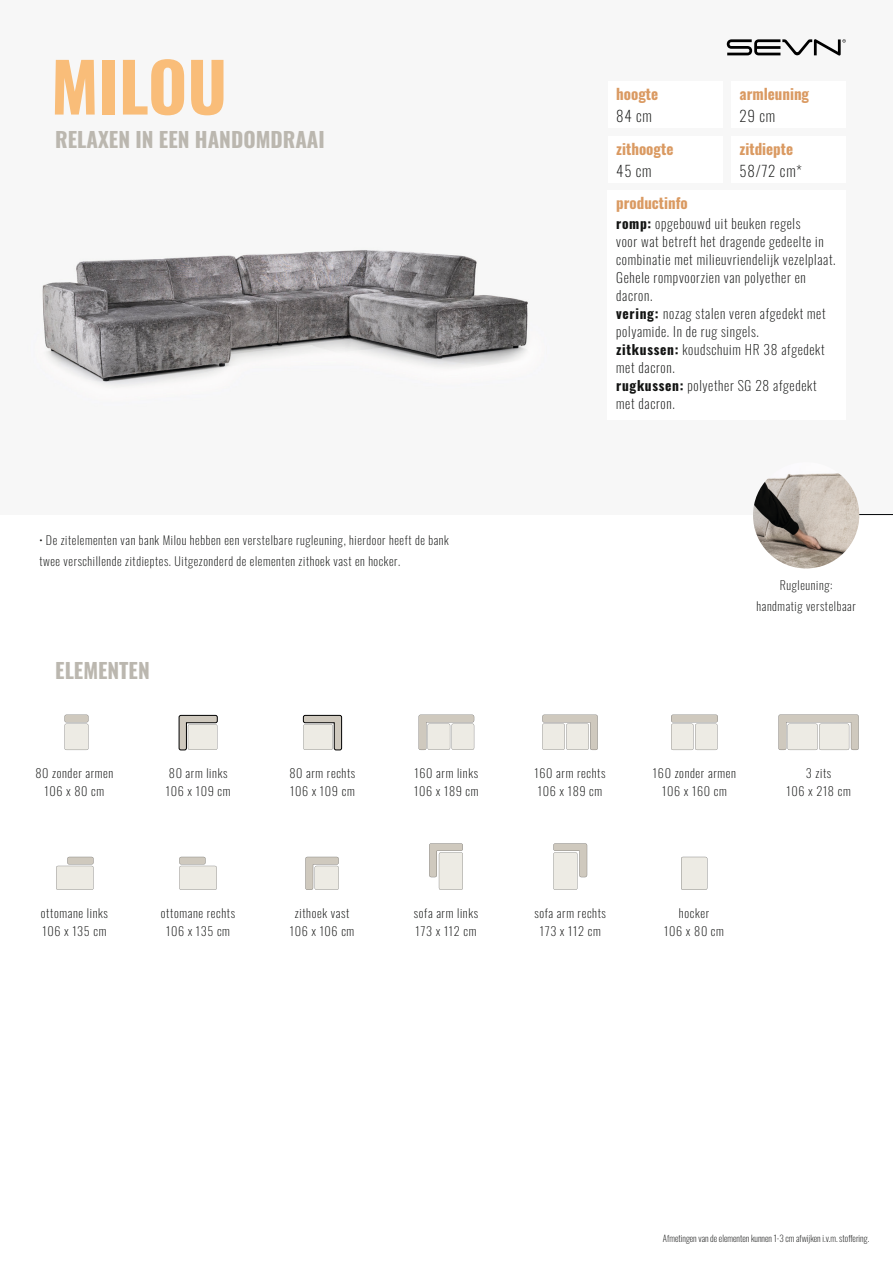
<style>
.page{position:relative;width:893px;height:1263px;background:#fff}
.page>*{position:absolute;margin:0;border:0;box-sizing:border-box;transform-origin:0 0}
.t1{font:700 67.5px "Oswald";color:#f9bd79}
.t2{font:700 21px "Oswald";color:#bbb7af}
.t3{font:700 15px "Oswald";color:#da9a62}
.t4{font:200 15px "Oswald";letter-spacing:.05em;color:#131413}
.t5{font:200 13.5px/18px "Oswald";letter-spacing:.05em;color:#131413}
.t6{font:200 12px/21px "Oswald";letter-spacing:.05em;color:#131413}
.t7{font:200 9px "Oswald";color:#131413}
.s1{font-weight:700}
</style>
<div class="page">
<img style="left:42px;top:42px;width:818px;height:472px">
<hr style="left:806px;top:514px;width:87px;height:1px;background:#010305">
<img style="left:753px;top:462px;width:106px;height:106px;border-radius:53px">
<div style="left:608px;top:81px;width:114px;height:47px;background:#fff"></div>
<div style="left:608px;top:136px;width:114px;height:46px;background:#fff"></div>
<div style="left:731px;top:136px;width:115px;height:46px;background:#fff"></div>
<div style="left:731px;top:81px;width:115px;height:47px;background:#fff"></div>
<svg style="left:64px;top:715px;width:24px;height:35px"></svg>
<svg style="left:419px;top:715px;width:55px;height:35px;background:#dedbd4"></svg>
<svg style="left:542px;top:715px;width:56px;height:35px;background:#dedbd3"></svg>
<svg style="left:671px;top:715px;width:47px;height:35px;background:#e1dfd8"></svg>
<svg style="left:305px;top:857px;width:34px;height:33px"></svg>
<svg style="left:56px;top:857px;width:38px;height:33px"></svg>
<svg style="left:179px;top:857px;width:38px;height:33px"></svg>
<svg style="left:429px;top:843px;width:34px;height:47px;background:#e0ded7"></svg>
<svg style="left:553px;top:843px;width:34px;height:47px;background:#e1ded7"></svg>
<svg style="left:681px;top:857px;width:26px;height:33px"></svg>
<svg style="left:727px;top:39px;width:119px;height:17px"></svg>
<svg style="left:778px;top:715px;width:81px;height:35px;background:#dddad2"></svg>
<svg style="left:179px;top:715px;width:38px;height:35px"></svg>
<svg style="left:303px;top:715px;width:39px;height:35px"></svg>
<div style="left:608px;top:190px;width:238px;height:230px;background:#fff"></div>
<p class="t1" style="left:51px;top:52px;width:178px">MILOU</p>
<p class="t2" style="left:55px;top:129px;width:271px">RELAXEN IN EEN HANDOMDRAAI</p>
<p class="t6" style="left:39px;top:528px;width:411px">• De zitelementen van bank Milou hebben een verstelbare rugleuning, hierdoor heeft de bank twee verschillende zitdieptes. Uitgezonderd de elementen zithoek vast en hocker.</p>
<p class="t2" style="left:55px;top:659px;width:96px">ELEMENTEN</p>
<p class="t6" style="left:35px;top:761px;width:80px">80 zonder armen</p>
<p class="t6" style="left:45px;top:779px;width:61px">106 x 80 cm</p>
<p class="t6" style="left:169px;top:761px;width:60px">80 arm links</p>
<p class="t6" style="left:166px;top:779px;width:66px">106 x 109 cm</p>
<p class="t6" style="left:41px;top:901px;width:68px">ottomane links</p>
<p class="t6" style="left:42px;top:919px;width:65px">106 x 135 cm</p>
<p class="t6" style="left:161px;top:901px;width:76px">ottomane rechts</p>
<p class="t6" style="left:166px;top:919px;width:65px">106 x 135 cm</p>
<p class="t6" style="left:289px;top:761px;width:67px">80 arm rechts</p>
<p class="t6" style="left:290px;top:779px;width:66px">106 x 109 cm</p>
<p class="t6" style="left:295px;top:901px;width:56px">zithoek vast</p>
<p class="t6" style="left:290px;top:919px;width:66px">106 x 106 cm</p>
<p class="t6" style="left:415px;top:761px;width:65px">160 arm links</p>
<p class="t6" style="left:414px;top:779px;width:66px">106 x 189 cm</p>
<p class="t6" style="left:414px;top:901px;width:66px">sofa arm links</p>
<p class="t6" style="left:415px;top:919px;width:63px">173 x 112 cm</p>
<p class="t3" style="left:739px;top:86px;width:71px">armleuning</p>
<p class="t4" style="left:739px;top:102px;width:37px">29 cm</p>
<p class="t3" style="left:616px;top:86px;width:43px">hoogte</p>
<p class="t3" style="left:616px;top:141px;width:59px">zithoogte</p>
<p class="t3" style="left:739px;top:141px;width:55px">zitdiepte</p>
<p class="t4" style="left:616px;top:103px;width:37px">84 cm</p>
<p class="t4" style="left:616px;top:157px;width:37px">45 cm</p>
<p class="t4" style="left:739px;top:157px;width:64px">58/72 cm*</p>
<p class="t3" style="left:616px;top:195px;width:73px">productinfo</p>
<p class="t5" style="left:616px;top:213px;width:221px"><span class="s1">romp:</span> opgebouwd uit beuken regels<br>voor wat betreft het dragende gedeelte in combinatie met milieuvriendelijk vezelplaat.<br>Gehele rompvoorzien van polyether en dacron.</p>
<p class="t5" style="left:616px;top:303px;width:211px"><span class="s1">vering:</span> nozag stalen veren afgedekt met polyamide. In de rug singels.</p>
<p class="t5" style="left:616px;top:339px;width:210px"><span class="s1">zitkussen:</span> koudschuim HR 38 afgedekt met dacron.</p>
<p class="t5" style="left:616px;top:375px;width:202px"><span class="s1">rugkussen:</span> polyether SG 28 afgedekt met dacron.</p>
<p class="t6" style="left:780px;top:573px;width:54px">Rugleuning:</p>
<p class="t6" style="left:756px;top:594px;width:101px">handmatig verstelbaar</p>
<p class="t6" style="left:535px;top:761px;width:72px">160 arm rechts</p>
<p class="t6" style="left:538px;top:779px;width:66px">106 x 189 cm</p>
<p class="t6" style="left:534px;top:901px;width:73px">sofa arm rechts</p>
<p class="t6" style="left:540px;top:919px;width:63px">173 x 112 cm</p>
<p class="t6" style="left:653px;top:761px;width:85px">160 zonder armen</p>
<p class="t6" style="left:662px;top:779px;width:66px">106 x 160 cm</p>
<p class="t6" style="left:679px;top:901px;width:32px">hocker</p>
<p class="t6" style="left:664px;top:919px;width:61px">106 x 80 cm</p>
<p class="t6" style="left:806px;top:761px;width:27px">3 zits</p>
<p class="t6" style="left:786px;top:779px;width:66px">106 x 218 cm</p>
<p class="t7" style="left:663px;top:1230px;width:208px">Afmetingen van de elementen kunnen 1-3 cm afwijken i.v.m. stoffering.</p>
</div>
